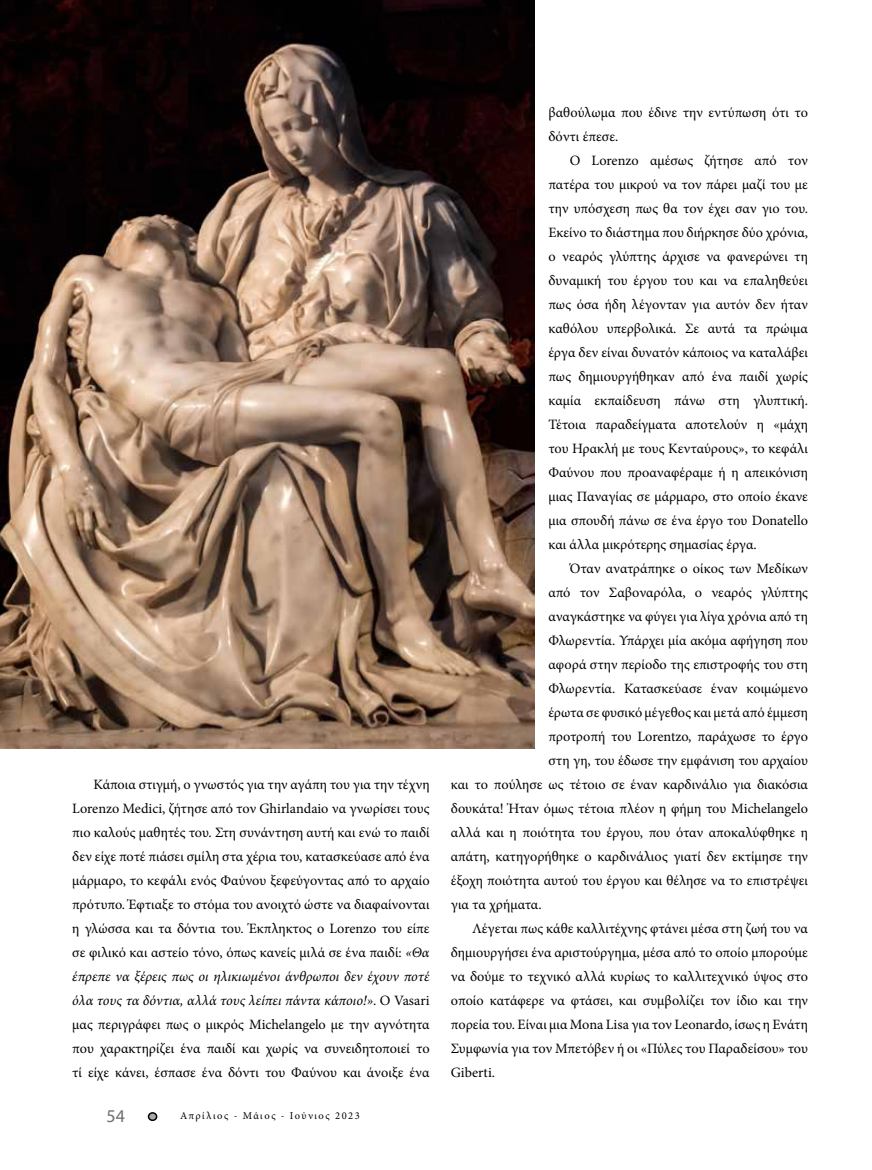
<style>
.page{position:relative;width:872px;height:1170px;background:#fff}
.page>*{position:absolute;margin:0;border:0;box-sizing:border-box;transform-origin:0 0}
.t1{font:18px "Myriad Pro";color:#6d6e71}
.t2{font:14.25px/24px "Minion Pro";color:#000;text-align:justify}
.t3{font:10.5px "Minion Pro";letter-spacing:.14em;color:#000}
.s1{font-style:italic}
</style>
<div class="page">
<div style="left:148px;top:1112px;width:9px;height:8px;background:#a7a9ac;border-radius:50%"></div>
<div style="left:148px;top:1111px;width:9px;height:9px;border:2px solid #000;border-radius:50%"></div>
<img style="left:0;top:0;width:534px;height:749px">
<p class="t2" style="left:72px;top:772px;width:359px;text-indent:21px">Κάποια στιγμή, ο γνωστός για την αγάπη του για την τέχνη Lorenzo Medici, ζήτησε από τον Ghirlandaio να γνωρίσει τους πιο καλούς μαθητές του. Στη συνάντηση αυτή και ενώ το παιδί δεν είχε ποτέ πιάσει σμίλη στα χέρια του, κατασκεύασε από ένα μάρμαρο, το κεφάλι ενός Φαύνου ξεφεύγοντας από το αρχαίο πρότυπο. Έφτιαξε το στόμα του ανοιχτό ώστε να διαφαίνονται η γλώσσα και τα δόντια του. Έκπληκτος ο Lorenzo του είπε σε φιλικό και αστείο τόνο, όπως κανείς μιλά σε ένα παιδί: <span class="s1">«Θα έπρεπε να ξέρεις πως οι ηλικιωμένοι άνθρωποι δεν έχουν ποτέ όλα τους τα δόντια, αλλά τους λείπει πάντα κάποιο!»</span>. Ο Vasari μας περιγράφει πως ο μικρός Michelangelo με την αγνότητα που χαρακτηρίζει ένα παιδί και χωρίς να συνειδητοποιεί το τί είχε κάνει, έσπασε ένα δόντι του Φαύνου και άνοιξε ένα</p>
<p class="t1" style="left:106px;top:1104px;width:20px">54</p>
<p class="t3" style="left:180px;top:1108px;width:181px">Απρίλιος - Μάιος - Ιούνιος 2023</p>
<p class="t2" style="left:548px;top:100px;width:261px">βαθούλωμα που έδινε την εντύπωση ότι το δόντι έπεσε.</p>
<p class="t2" style="left:548px;top:148px;width:261px;text-indent:21px">Ο Lorenzo αμέσως ζήτησε από τον πατέρα του μικρού να τον πάρει μαζί του με την υπόσχεση πως θα τον έχει σαν γιο του.<br>Εκείνο το διάστημα που διήρκησε δύο χρόνια, ο νεαρός γλύπτης άρχισε να φανερώνει τη δυναμική του έργου του και να επαληθεύει πως όσα ήδη λέγονταν για αυτόν δεν ήταν καθόλου υπερβολικά. Σε αυτά τα πρώιμα έργα δεν είναι δυνατόν κάποιος να καταλάβει πως δημιουργήθηκαν από ένα παιδί χωρίς καμία εκπαίδευση πάνω στη γλυπτική.<br>Τέτοια παραδείγματα αποτελούν η «μάχη του Ηρακλή με τους Κενταύρους», το κεφάλι Φαύνου που προαναφέραμε ή η απεικόνιση μιας Παναγίας σε μάρμαρο, στο οποίο έκανε μια σπουδή πάνω σε ένα έργο του Donatello και άλλα μικρότερης σημασίας έργα.</p>
<p class="t2" style="left:569px;top:556px;width:240px">Όταν ανατράπηκε ο οίκος των Μεδίκων</p>
<p class="t2" style="left:548px;top:580px;width:261px">από τον Σαβοναρόλα, ο νεαρός γλύπτης</p>
<p class="t2" style="left:548px;top:604px;width:261px">αναγκάστηκε να φύγει για λίγα χρόνια από τη</p>
<p class="t2" style="left:548px;top:628px;width:261px">Φλωρεντία. Υπάρχει μία ακόμα αφήγηση που</p>
<p class="t2" style="left:548px;top:652px;width:261px">αφορά στην περίοδο της επιστροφής του στη</p>
<p class="t2" style="left:548px;top:676px;width:261px">Φλωρεντία. Κατασκεύασε έναν κοιμώμενο</p>
<p class="t2" style="left:548px;top:700px;width:261px">έρωτα σε φυσικό μέγεθος και μετά από έμμεση</p>
<p class="t2" style="left:548px;top:724px;width:261px">προτροπή του Lorentzo, παράχωσε το έργο</p>
<p class="t2" style="left:548px;top:748px;width:261px">στη γη, του έδωσε την εμφάνιση του αρχαίου</p>
<p class="t2" style="left:451px;top:772px;width:358px">και το πούλησε ως τέτοιο σε έναν καρδινάλιο για διακόσια</p>
<p class="t2" style="left:451px;top:796px;width:359px">δουκάτα! Ήταν όμως τέτοια πλέον η φήμη του Michelangelo</p>
<p class="t2" style="left:451px;top:820px;width:358px">αλλά και η ποιότητα του έργου, που όταν αποκαλύφθηκε η</p>
<p class="t2" style="left:451px;top:844px;width:359px">απάτη, κατηγορήθηκε ο καρδινάλιος γιατί δεν εκτίμησε την</p>
<p class="t2" style="left:451px;top:868px;width:358px">έξοχη ποιότητα αυτού του έργου και θέλησε να το επιστρέψει</p>
<p class="t2" style="left:451px;top:892px;width:92px">για τα χρήματα.</p>
<p class="t2" style="left:472px;top:916px;width:337px">Λέγεται πως κάθε καλλιτέχνης φτάνει μέσα στη ζωή του να</p>
<p class="t2" style="left:451px;top:940px;width:359px">δημιουργήσει ένα αριστούργημα, μέσα από το οποίο μπορούμε</p>
<p class="t2" style="left:451px;top:964px;width:358px">να δούμε το τεχνικό αλλά κυρίως το καλλιτεχνικό ύψος στο</p>
<p class="t2" style="left:451px;top:988px;width:359px">οποίο κατάφερε να φτάσει, και συμβολίζει τον ίδιο και την</p>
<p class="t2" style="left:451px;top:1012px;width:358px">πορεία του. Είναι μια Mona Lisa για τον Leonardo, ίσως η Ενάτη</p>
<p class="t2" style="left:451px;top:1036px;width:359px">Συμφωνία για τον Μπετόβεν ή οι «Πύλες του Παραδείσου» του</p>
<p class="t2" style="left:451px;top:1060px;width:46px">Giberti.</p>
</div>
